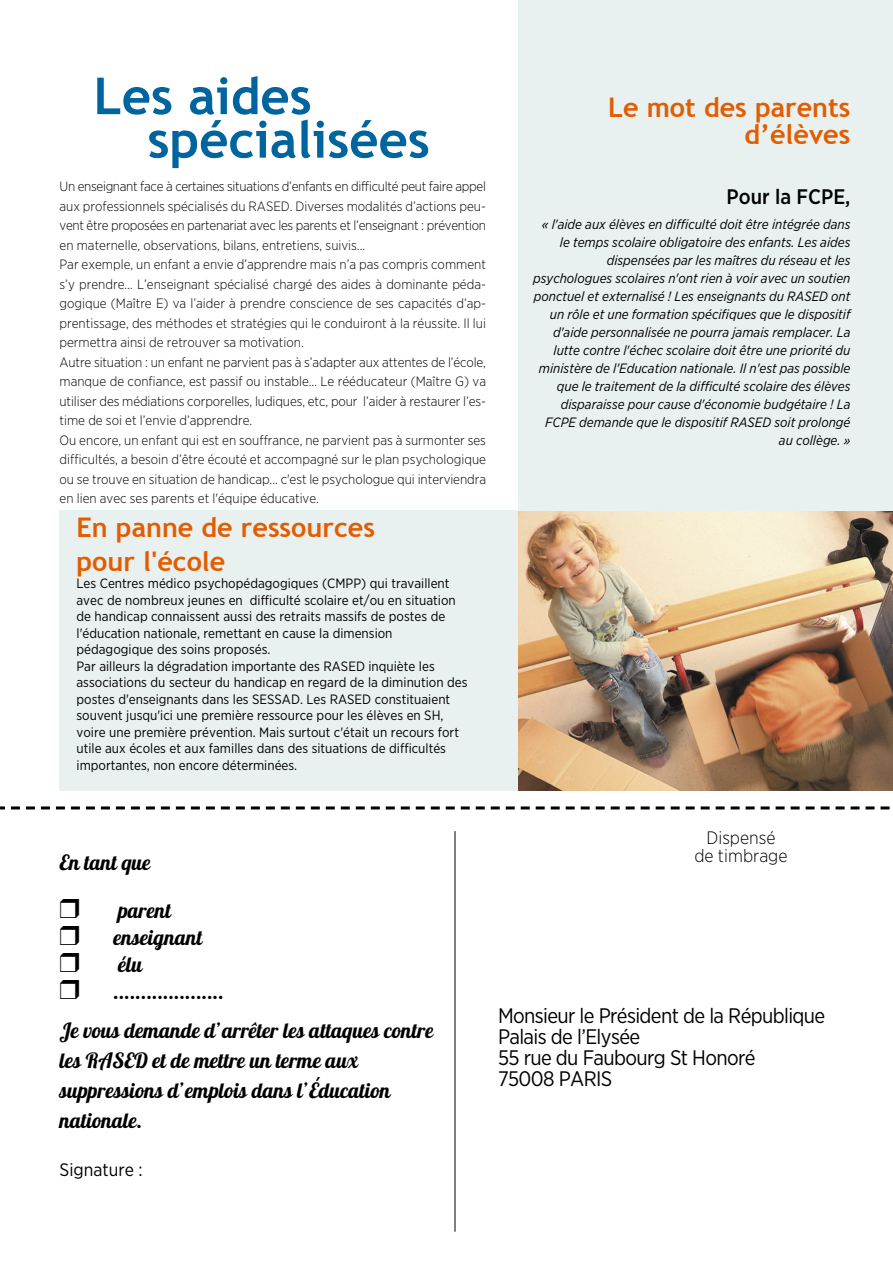
<style>
.page{position:relative;width:893px;height:1263px;background:#fff}
.page>*{position:absolute;margin:0;border:0;box-sizing:border-box;transform-origin:0 0}
.t1{font:700 51px/43.5px "Trebuchet MS";color:#00659f}
.t2{font:700 27px/27px "Trebuchet MS";color:#e35c00;text-align:right}
.t3{font:21px/27px "Lobster 1.4";color:#000}
.t4{font:21px/21px "Gotham Narrow";letter-spacing:-.03em;color:#000}
.t5{font:500 21px "Gotham Narrow";color:#000}
.t6{font:300 18px/18px "Gotham Narrow";color:#000;text-align:center}
.t7{font:18px "Gotham Narrow";color:#000}
.t8{font:300 13.5px/19.5px "Gotham Narrow";color:#000}
.t9{font:13.5px/16.5px "Gotham Narrow";color:#000}
.t10{font:italic 13.5px/18px "Gotham Narrow";color:#000;text-align:right}
</style>
<div class="page">
<img style="left:518px;top:510px;width:375px;height:281px">
<svg style="left:0;top:806px;width:890px;height:3px"></svg>
<hr style="left:455px;top:831px;width:1px;height:401px;background:#000">
<div style="left:519px;top:0;width:374px;height:510px;background:#e8f1f0"></div>
<div style="left:60px;top:510px;width:458px;height:281px;background:#e8f1f0"></div>
<h1 class="t1" style="left:148px;top:74px;width:284px;text-indent:-54px">Les aides spécialisées</h1>
<p class="t8" style="left:60px;top:178px;width:428px">Un enseignant face à certaines situations d’enfants en difficulté peut faire appel aux professionnels spécialisés du RASED. Diverses modalités d’actions peu&shy;vent être proposées en partenariat avec les parents et l’enseignant : prévention en maternelle, observations, bilans, entretiens, suivis...<br>Par exemple, un enfant a envie d’apprendre mais n’a pas compris comment s’y prendre… L’enseignant spécialisé chargé des aides à dominante péda&shy;gogique (Maître E) va l’aider à prendre conscience de ses capacités d’ap&shy;prentissage, des méthodes et stratégies qui le conduiront à la réussite. Il lui permettra ainsi de retrouver sa motivation.<br>Autre situation : un enfant ne parvient pas à s’adapter aux attentes de l’école, manque de confiance, est passif ou instable… Le rééducateur (Maître G) va utiliser des médiations corporelles, ludiques, etc, pour l’aider à restaurer l’es&shy;time de soi et l’envie d’apprendre.<br>Ou encore, un enfant qui est en souffrance, ne parvient pas à surmonter ses difficultés, a besoin d’être écouté et accompagné sur le plan psychologique ou se trouve en situation de handicap... c'est le psychologue qui interviendra en lien avec ses parents et l'équipe éducative.</p>
<h2 class="t2" style="left:77px;top:511px;width:300px;line-height:33.5px;text-align:left">En panne de ressources pour l'école</h2>
<p class="t9" style="left:77px;top:576px;width:393px">Les Centres médico psychopédagogiques (CMPP) qui travaillent avec de nombreux jeunes en difficulté scolaire et/ou en situation de handicap connaissent aussi des retraits massifs de postes de l'éducation nationale, remettant en cause la dimension pédagogique des soins proposés.<br>Par ailleurs la dégradation importante des RASED inquiète les associations du secteur du handicap en regard de la diminution des postes d'enseignants dans les SESSAD. Les RASED constituaient souvent jusqu'ici une première ressource pour les élèves en SH, voire une première prévention. Mais surtout c'était un recours fort utile aux écoles et aux familles dans des situations de difficultés importantes, non encore déterminées.</p>
<h2 class="t2" style="left:608px;top:94px;width:244px">Le mot des parents d’élèves</h2>
<h3 class="t5" style="left:726px;top:189px;width:125px">Pour la FCPE,</h3>
<p class="t10" style="left:533px;top:216px;width:319px">« l'aide aux élèves en difficulté doit être intégrée dans le temps scolaire obligatoire des enfants. Les aides dispensées par les maîtres du réseau et les psychologues scolaires n'ont rien à voir avec un soutien ponctuel et externalisé ! Les enseignants du RASED ont un rôle et une formation spécifiques que le dispositif d'aide personnalisée ne pourra jamais remplacer. La lutte contre l'échec scolaire doit être une priorité du ministère de l'Education nationale. Il n'est pas possible que le traitement de la difficulté scolaire des élèves disparaisse pour cause d'économie budgétaire ! La FCPE demande que le dispositif RASED soit prolongé au collège. »</p>
<h3 class="t3" style="left:60px;top:848px;width:93px">En tant que</h3>
<h3 class="t3" style="left:114px;top:896px;width:112px">parent enseignant élu ....................</h3>
<h3 class="t3" style="left:60px;top:1015px;width:375px;line-height:30px">Je vous demande d’arrêter les attaques contre les RASED et de mettre un terme aux suppressions d’emplois dans l’Éducation nationale.</h3>
<h3 class="t7" style="left:60px;top:1163px;width:85px">Signature :</h3>
<h3 class="t6" style="left:694px;top:830px;width:95px">Dispensé<br>de timbrage</h3>
<h3 class="t4" style="left:498px;top:1007px;width:329px">Monsieur le Président de la République<br>Palais de l’Elysée<br>55 rue du Faubourg St Honoré<br>75008 PARIS</h3>
</div>
